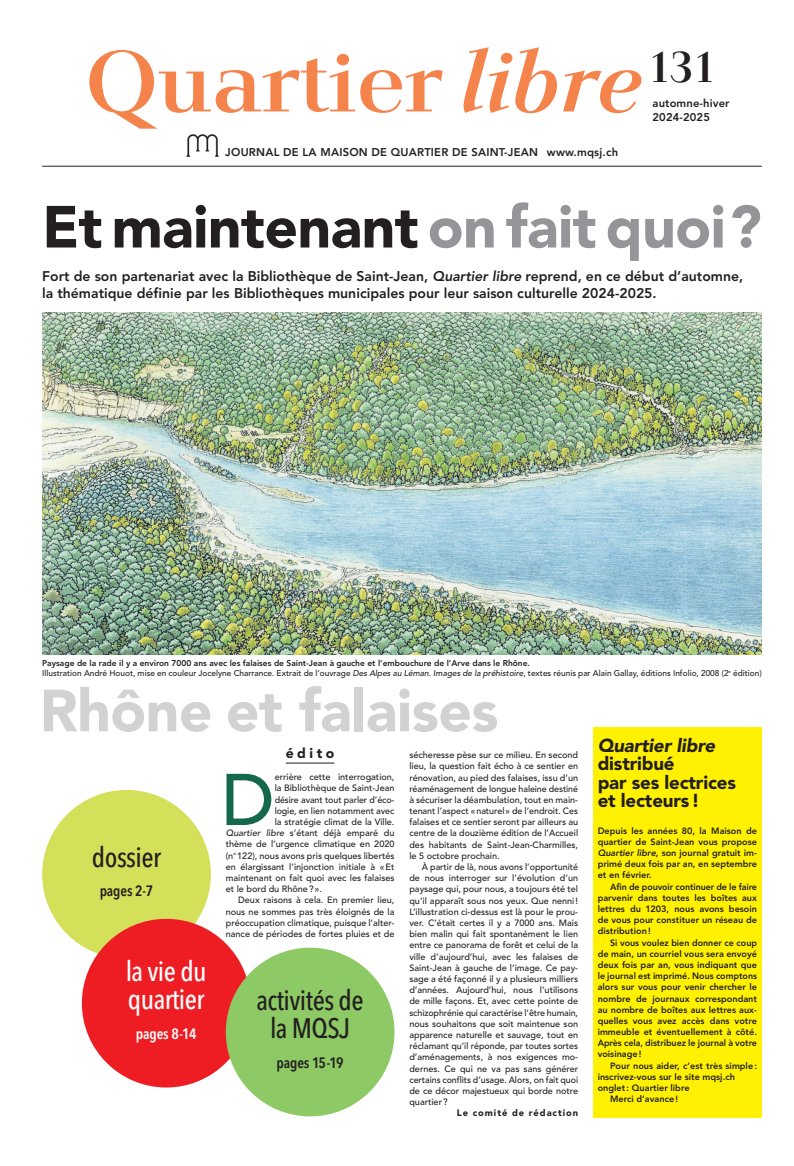
<style>
.page{position:relative;width:794px;height:1166px;background:#fff}
.page>*{position:absolute;margin:0;border:0;box-sizing:border-box;transform-origin:0 0}
.t1{font:83.91px "JA10";letter-spacing:.025em;color:#f5834c}
.t2{font:500 72.27px "Avenir";color:#14684c}
.t3{font:900 58.71px "Avenir";letter-spacing:-.01em;color:#231f20}
.t4{font:900 58.71px "Avenir";letter-spacing:-.01em;color:#d1d2d4}
.t5{font:42px "JA10";color:#231f20}
.t6{font:500 28px/28px "Avenir Next Condensed";letter-spacing:-.02em;color:#231f20;text-align:center}
.t7{font:500 28px/28px "Avenir Next Condensed";letter-spacing:-.02em;color:#fff}
.t8{font:900 18.64px/18.6px "Avenir";letter-spacing:-.01em;color:#231f20}
.t9{font:600 14.96px "Avenir Next Condensed";letter-spacing:-.01em;color:#231f20}
.t10{font:600 14.96px "Avenir Next Condensed";letter-spacing:-.01em;color:#fff}
.t11{font:800 14px/16.8px "Avenir";color:#231f20}
.t12{font:900 14px "Avenir";letter-spacing:.25em;color:#231f20}
.t13{font:800 11.2px/14px "Avenir";letter-spacing:.02em;color:#231f20}
.t14{font:900 9.36px "Avenir";letter-spacing:.1em;color:#231f20}
.t15{font:500 9.1px/11.2px "Avenir";color:#231f20;text-align:justify}
.t16{font:800 9.1px/11.2px "Avenir";color:#231f20;text-align:justify}
.t17{font:500 8.4px/10.1px "Avenir";color:#231f20}
.s1{font-style:italic}
.s2{color:#939598}
.s3{font-weight:800}
</style>
<div class="page">
<hr style="left:42px;top:166px;width:719px;height:1px;background:#231f20">
<img style="left:186px;top:134px;width:33px;height:22px">
<div style="left:42px;top:790px;width:169px;height:168px;background:#d4e05a;border-radius:50%"></div>
<div style="left:82px;top:919px;width:169px;height:168px;background:#ee1d23;border-radius:50%"></div>
<div style="left:226px;top:947px;width:168px;height:169px;background:#8dc964;border-radius:50%"></div>
<hr style="left:286px;top:763px;width:48px;height:1px;background:#231f20">
<div style="left:593px;top:727px;width:168px;height:390px;background:#fff101"></div>
<img style="left:42px;top:313px;width:719px;height:342px">
<h1 class="t1" style="left:86px;top:46px;width:553px">Quartier <span class="s1">libre</span></h1>
<p class="t13" style="left:225px;top:146px;width:394px">JOURNAL DE LA MAISON DE QUARTIER DE SAINT-JEAN www.mqsj.ch</p>
<h3 class="t5" style="left:646px;top:49px;width:73px">131</h3>
<p class="t13" style="left:652px;top:97px;width:78px">automne-hiver<br>2024-2025</p>
<h3 class="t3" style="left:42px;top:203px;width:721px">Et maintenant <span class="s2">on fait quoi ?</span></h3>
<h3 class="t11" style="left:42px;top:269px;width:702px">Fort de son partenariat avec la Bibliothèque de Saint-Jean, <span class="s1">Quartier libre</span> reprend, en ce début d’automne, la thématique définie par les Bibliothèques municipales pour leur saison culturelle 2024-2025.</h3>
<p class="t17" style="left:42px;top:659px;width:721px"><span class="s3">Paysage de la rade il y a environ 7000 ans avec les falaises de Saint-Jean à gauche et l’embouchure de l’Arve dans le Rhône.<br></span>Illustration André Houot, mise en couleur Jocelyne Charrance. Extrait de l’ouvrage Des Alpes au Léman. Images de la préhistoire, textes réunis par Alain Gallay, éditions Infolio, 2008 (2<sup>e</sup> édition)</p>
<h3 class="t4" style="left:40px;top:687px;width:460px">Rhône et falaises</h3>
<h3 class="t6" style="left:92px;top:845px;width:71px">dossier</h3>
<h3 class="t9" style="left:100px;top:885px;width:55px">pages 2-7</h3>
<h3 class="t7" style="left:126px;top:960px;width:83px">la vie du quartier</h3>
<h3 class="t10" style="left:136px;top:1028px;width:62px">pages 8-14</h3>
<h3 class="t12" style="left:286px;top:747px;width:50px">édito</h3>
<h2 class="t2" style="left:221px;top:770px;width:55px">D</h2>
<p class="t15" style="left:275px;top:772px;width:121px">errière cette interrogation,</p>
<p class="t15" style="left:275px;top:783px;width:121px">la Bibliothèque de Saint-Jean</p>
<p class="t15" style="left:275px;top:795px;width:121px">désire avant tout parler d’éco-</p>
<p class="t15" style="left:275px;top:806px;width:121px">logie, en lien notamment avec</p>
<p class="t15" style="left:275px;top:817px;width:121px">la stratégie climat de la Ville.</p>
<p class="t15" style="left:226px;top:828px;width:170px">Quartier libre s’étant déjà emparé du</p>
<p class="t15" style="left:226px;top:839px;width:170px">thème de l’urgence climatique en 2020</p>
<p class="t15" style="left:226px;top:850px;width:170px">(n<sup>o</sup> 122), nous avons pris quelques libertés</p>
<p class="t15" style="left:226px;top:862px;width:170px">en élargissant l’injonction initiale à « Et</p>
<p class="t15" style="left:226px;top:873px;width:170px">maintenant on fait quoi avec les falaises</p>
<p class="t15" style="left:226px;top:884px;width:98px">et le bord du Rhône ? ».</p>
<p class="t15" style="left:238px;top:895px;width:158px">Deux raisons à cela. En premier lieu,</p>
<p class="t15" style="left:226px;top:906px;width:170px">nous ne sommes pas très éloignés de la</p>
<p class="t15" style="left:226px;top:918px;width:170px">préoccupation climatique, puisque l’alter-</p>
<p class="t15" style="left:226px;top:929px;width:170px">nance de périodes de fortes pluies et de</p>
<h3 class="t6" style="left:256px;top:989px;width:109px">activités de la MQSJ</h3>
<h3 class="t9" style="left:276px;top:1057px;width:69px">pages 15-19</h3>
<p class="t15" style="left:409px;top:750px;width:170px">sécheresse pèse sur ce milieu. En second lieu, la question fait écho à ce sentier en rénovation, au pied des falaises, issu d’un réaménagement de longue haleine destiné à sécuriser la déambulation, tout en main&shy;tenant l’aspect « naturel » de l’endroit. Ces falaises et ce sentier seront par ailleurs au centre de la douzième édition de l’Accueil des habitants de Saint-Jean-Charmilles, le 5 octobre prochain.</p>
<p class="t15" style="left:409px;top:862px;width:170px;text-indent:12px">À partir de là, nous avons l’opportunité de nous interroger sur l’évolution d’un paysage qui, pour nous, a toujours été tel qu’il apparaît sous nos yeux. Que nenni !<br>L’illustration ci-dessus est là pour le prou&shy;ver. C’était certes il y a 7000 ans. Mais bien malin qui fait spontanément le lien entre ce panorama de forêt et celui de la ville d’aujourd’hui, avec les falaises de Saint-Jean à gauche de l’image. Ce pay&shy;sage a été façonné il y a plusieurs milliers d’années. Aujourd’hui, nous l’utilisons de mille façons. Et, avec cette pointe de schizophrénie qui caractérise l’être humain, nous souhaitons que soit maintenue son apparence naturelle et sauvage, tout en réclamant qu’il réponde, par toutes sortes d’aménagements, à nos exigences mo - dernes. Ce qui ne va pas sans générer certains conflits d’usage. Alors, on fait quoi de ce décor majestueux qui borde notre quartier ?</p>
<p class="t14" style="left:457px;top:1109px;width:123px">Le comité de rédaction</p>
<h3 class="t8" style="left:597px;top:737px;width:140px">Quartier libre distribué<br>par ses lectrices et lecteurs !</h3>
<p class="t16" style="left:597px;top:825px;width:161px">Depuis les années 80, la Maison de quartier de Saint-Jean vous propose <span class="s1">Quartier libre</span>, son journal gratuit im - primé deux fois par an, en septembre et en février.</p>
<p class="t16" style="left:597px;top:881px;width:161px;text-indent:12px">Afin de pouvoir continuer de le faire parvenir dans toutes les boîtes aux lettres du 1203, nous avons besoin de vous pour constituer un réseau de distribution !</p>
<p class="t16" style="left:597px;top:937px;width:161px;text-indent:12px">Si vous voulez bien donner ce coup de main, un courriel vous sera envoyé deux fois par an, vous indiquant que le journal est imprimé. Nous comptons alors sur vous pour venir chercher le nombre de journaux correspondant au nombre de boîtes aux lettres aux&shy;quelles vous avez accès dans votre immeuble et éventuellement à côté.<br>Après cela, distribuez le journal à votre voisinage !</p>
<p class="t16" style="left:610px;top:1061px;width:148px">Pour nous aider, c’est très simple :</p>
<p class="t16" style="left:597px;top:1072px;width:139px">inscrivez-vous sur le site mqsj.ch</p>
<p class="t16" style="left:597px;top:1083px;width:93px">onglet : Quartier libre</p>
<p class="t16" style="left:610px;top:1094px;width:70px">Merci d’avance !</p>
</div>
